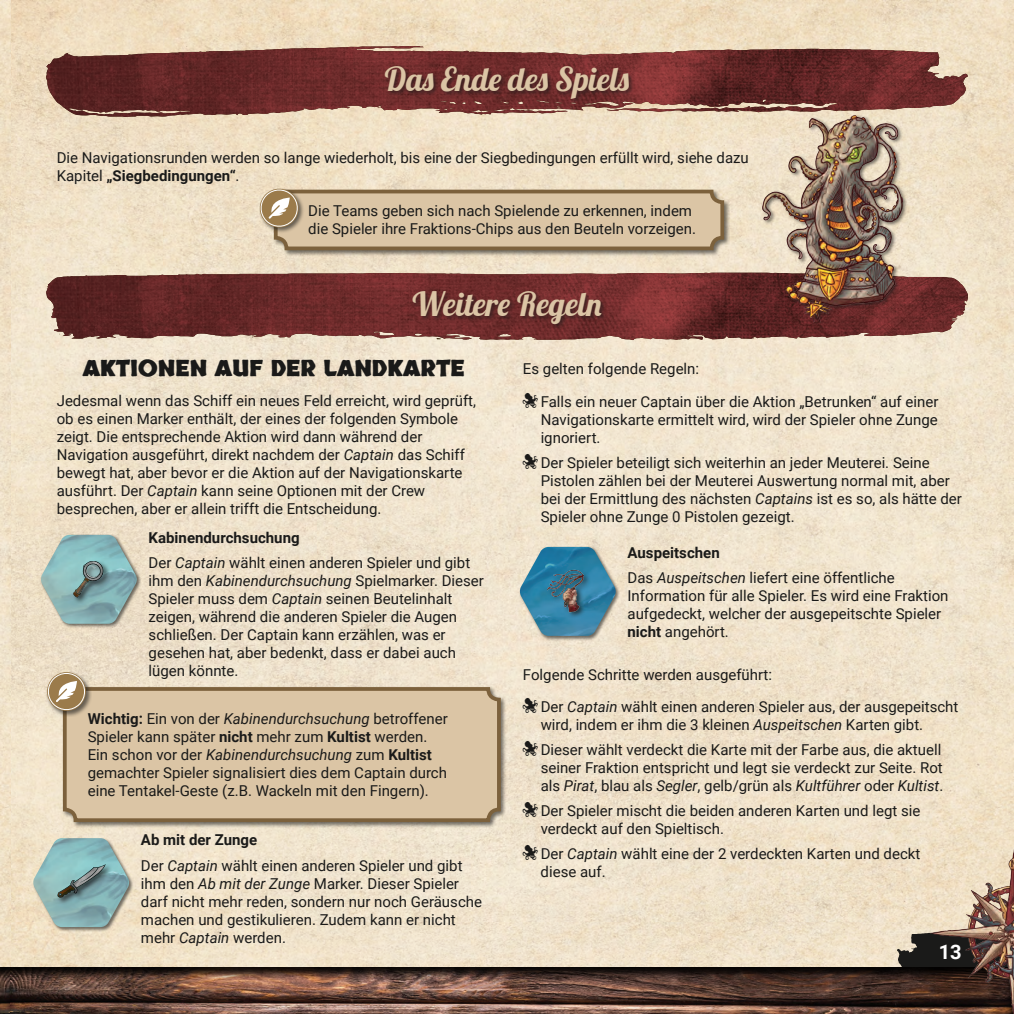
<style>
.page{position:relative;width:1014px;height:1014px;background:#fff}
.page>*{position:absolute;margin:0;border:0;box-sizing:border-box;transform-origin:0 0}
.t1{font:32.5px "Lobster";color:#dbc5a5}
.t2{font:700 22.5px "Skranji";color:#1a1a19}
.t3{font:700 20px "Roboto";color:#fff}
.t4{font:15px/18px "Roboto";color:#1a1a19}
.s1{font-weight:700}
.s2{font-style:italic}
</style>
<div class="page">
<img style="left:0;top:0;width:1013px;height:967px">
<svg style="left:0;top:967px;width:10px;height:46px"></svg>
<svg style="left:896px;top:929px;width:34px;height:38px"></svg>
<svg style="left:10px;top:967px;width:920px;height:46px;background:#5b4036"></svg>
<img style="left:930px;top:849px;width:83px;height:164px">
<div style="left:272px;top:188px;width:458px;height:69px;background:#1a1a19;opacity:.6"></div>
<div style="left:276px;top:191px;width:446px;height:57px;background:#dbc5a5;border-radius:11px"></div>
<div style="left:274px;top:190px;width:450px;height:60px;border:4px solid #7c613c;border-radius:11px"></div>
<svg style="left:46px;top:272px;width:922px;height:68px;background:#783e3b"></svg>
<img style="left:76px;top:273px;width:633px;height:3px">
<div style="left:411px;top:290px;width:197px;height:40px;background:#1a1a19;opacity:.6"></div>
<svg style="left:46px;top:46px;width:921px;height:71px;background:#85504a"></svg>
<img style="left:46px;top:46px;width:353px;height:28px">
<div style="left:384px;top:65px;width:251px;height:40px;background:#1a1a19;opacity:.6"></div>
<div style="left:40px;top:534px;width:101px;height:94px;background:#1a1a19;opacity:.6"></div>
<img style="left:41px;top:535px;width:96px;height:88px">
<svg style="left:45px;top:539px;width:87px;height:80px;background:#93b8b7"></svg>
<img style="left:73px;top:561px;width:30px;height:36px">
<div style="left:33px;top:837px;width:100px;height:94px;background:#1a1a19;opacity:.6"></div>
<img style="left:33px;top:838px;width:96px;height:89px">
<svg style="left:38px;top:842px;width:87px;height:80px;background:#95b8b6"></svg>
<img style="left:57px;top:864px;width:48px;height:33px">
<div style="left:519px;top:546px;width:101px;height:94px;background:#1a1a19;opacity:.6"></div>
<img style="left:520px;top:547px;width:95px;height:88px">
<div style="left:545px;top:569px;width:45px;height:49px;background:#1a1a19;opacity:.75"></div>
<img style="left:543px;top:568px;width:44px;height:45px">
<div style="left:259px;top:188px;width:46px;height:45px;background:#1a1a19;opacity:.6"></div>
<svg style="left:258px;top:187px;width:42px;height:42px;background:#bba686"></svg>
<div style="left:761px;top:114px;width:147px;height:213px;background:#1a1a19;opacity:.6"></div>
<img style="left:762px;top:115px;width:140px;height:207px">
<div style="left:61px;top:685px;width:446px;height:143px;background:#1a1a19;opacity:.6"></div>
<div style="left:65px;top:689px;width:434px;height:131px;background:#dbc5a5;border-radius:11px"></div>
<div style="left:63px;top:687px;width:437px;height:135px;border:4px solid #7c613c;border-radius:11px"></div>
<div style="left:46px;top:671px;width:46px;height:46px;background:#1a1a19;opacity:.6"></div>
<svg style="left:45px;top:670px;width:43px;height:42px;background:#bca98b"></svg>
<svg style="left:523px;top:392px;width:15px;height:16px"></svg>
<svg style="left:523px;top:453px;width:15px;height:16px"></svg>
<svg style="left:523px;top:697px;width:15px;height:16px"></svg>
<svg style="left:523px;top:740px;width:15px;height:16px"></svg>
<svg style="left:523px;top:801px;width:15px;height:16px"></svg>
<svg style="left:523px;top:845px;width:15px;height:15px"></svg>
<h1 class="t1" style="left:385px;top:58px;width:247px">Das Ende des Spiels</h1>
<p class="t4" style="left:57px;top:148px;width:693px">Die Navigationsrunden werden so lange wiederholt, bis eine der Siegbedingungen erfüllt wird, siehe dazu<br>Kapitel <span class="s1">„Siegbedingungen“</span>.</p>
<p class="t4" style="left:308px;top:201px;width:389px">Die Teams geben sich nach Spielende zu erkennen, indem die Spieler ihre Fraktions-Chips aus den Beuteln vorzeigen.</p>
<h1 class="t1" style="left:412px;top:283px;width:192px">Weitere Regeln</h1>
<h2 class="t2" style="left:83px;top:353px;width:383px">AKTIONEN AUF DER LANDKARTE</h2>
<p class="t4" style="left:540px;top:352px;width:399px;line-height:32.1px;text-indent:-18px">Es gelten folgende Regeln:<br>Falls ein neuer Captain über die Aktion „Betrunken“ auf einer</p>
<p class="t4" style="left:540px;top:410px;width:398px">Navigationskarte ermittelt wird, wird der Spieler ohne Zunge ignoriert.</p>
<p class="t4" style="left:540px;top:453px;width:422px">Der Spieler beteiligt sich weiterhin an jeder Meuterei. Seine Pistolen zählen bei der Meuterei Auswertung normal mit, aber bei der Ermittlung des nächsten <span class="s2">Captains</span> ist es so, als hätte der Spieler ohne Zunge 0 Pistolen gezeigt.</p>
<p class="t4" style="left:627px;top:539px;width:269px;line-height:25.1px"><span class="s1">Auspeitschen<br></span>Das <span class="s2">Auspeitschen</span> liefert eine öffentliche</p>
<p class="t4" style="left:627px;top:585px;width:322px">Information für alle Spieler. Es wird eine Fraktion aufgedeckt, welcher der ausgepeitschte Spieler <span class="s1">nicht</span> angehört.</p>
<p class="t4" style="left:540px;top:657px;width:419px;line-height:32.2px;text-indent:-18px">Folgende Schritte werden ausgeführt:<br>Der <span class="s2">Captain</span> wählt einen anderen Spieler aus, der ausgepeitscht</p>
<p class="t4" style="left:540px;top:711px;width:402px;line-height:25.1px">wird, indem er ihm die 3 kleinen <span class="s2">Auspeitschen</span> Karten gibt.<br>Dieser wählt verdeckt die Karte mit der Farbe aus, die aktuell</p>
<p class="t4" style="left:540px;top:758px;width:404px">seiner Fraktion entspricht und legt sie verdeckt zur Seite. Rot als <span class="s2">Pirat</span>, blau als <span class="s2">Segler</span>, gelb/grün als <span class="s2">Kultführer</span> oder <span class="s2">Kultist</span>.</p>
<p class="t4" style="left:540px;top:801px;width:381px">Der Spieler mischt die beiden anderen Karten und legt sie verdeckt auf den Spieltisch.</p>
<p class="t4" style="left:540px;top:844px;width:381px">Der <span class="s2">Captain</span> wählt eine der 2 verdeckten Karten und deckt diese auf.</p>
<p class="t4" style="left:57px;top:391px;width:421px">Jedesmal wenn das Schiff ein neues Feld erreicht, wird geprüft, ob es einen Marker enthält, der eines der folgenden Symbole zeigt. Die entsprechende Aktion wird dann während der Navigation ausgeführt, direkt nachdem der <span class="s2">Captain</span> das Schiff bewegt hat, aber bevor er die Aktion auf der Navigationskarte ausführt. Der <span class="s2">Captain</span> kann seine Optionen mit der Crew besprechen, aber er allein trifft die Entscheidung.</p>
<p class="t4" style="left:149px;top:524px;width:323px;line-height:25.1px"><span class="s1">Kabinendurchsuchung<br></span>Der <span class="s2">Captain</span> wählt einen anderen Spieler und gibt</p>
<p class="t4" style="left:149px;top:571px;width:337px">ihm den <span class="s2">Kabinendurchsuchung</span> Spielmarker. Dieser Spieler muss dem <span class="s2">Captain</span> seinen Beutelinhalt zeigen, während die anderen Spieler die Augen schließen. Der Captain kann erzählen, was er gesehen hat, aber bedenkt, dass er dabei auch lügen könnte.</p>
<p class="t4" style="left:88px;top:709px;width:361px"><span class="s1">Wichtig:</span> Ein von der <span class="s2">Kabinendurchsuchung</span> betroffener Spieler kann später <span class="s1">nicht</span> mehr zum <span class="s1">Kultist</span> werden.<br>Ein schon vor der <span class="s2">Kabinendurchsuchung</span> zum <span class="s1">Kultist </span>gemachter Spieler signalisiert dies dem Captain durch eine Tentakel-Geste (z.B. Wackeln mit den Fingern).</p>
<p class="t4" style="left:141px;top:826px;width:323px;line-height:25.1px"><span class="s1">Ab mit der Zunge<br></span>Der <span class="s2">Captain</span> wählt einen anderen Spieler und gibt</p>
<p class="t4" style="left:141px;top:873px;width:342px">ihm den <span class="s2">Ab mit der Zunge</span> Marker. Dieser Spieler darf nicht mehr reden, sondern nur noch Geräusche machen und gestikulieren. Zudem kann er nicht mehr <span class="s2">Captain</span> werden.</p>
<h3 class="t3" style="left:938px;top:937px;width:24px">13</h3>
</div>
